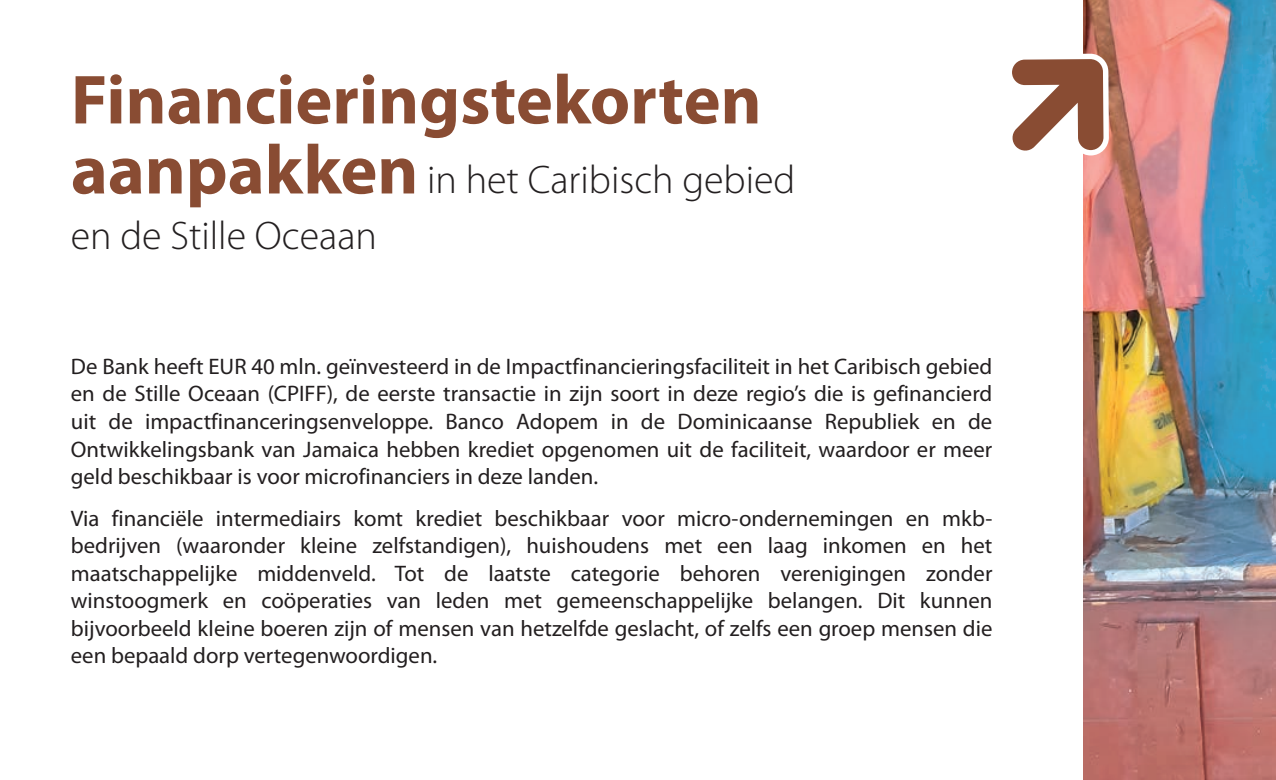
<style>
.page{position:relative;width:1276px;height:780px;background:#fff}
.page>*{position:absolute;margin:0;border:0;box-sizing:border-box;transform-origin:0 0}
.t1{font:700 70px "Myriad Pro";color:#894c33}
.t2{font:300 40px/55px "Myriad Pro";color:#231f20}
.t3{font:22.5px/27.5px "Myriad Pro";color:#231f20;text-align:justify}
.s1{font-weight:700;font-size:70px;color:#894c33}
</style>
<div class="page">
<img style="left:1083px;top:0;width:193px;height:780px">
<svg style="left:1012px;top:52px;width:99px;height:728px"></svg>
<h1 class="t1" style="left:71px;top:61px;width:692px">Financieringstekorten</h1>
<h2 class="t2" style="left:71px;top:153px;width:726px"><span class="s1">aanpakken</span> in het Caribisch gebied en de Stille Oceaan</h2>
<p class="t3" style="left:71px;top:353px;width:923px">De Bank heeft EUR 40 mln. geïnvesteerd in de Impactfinancieringsfaciliteit in het Caribisch gebied en de Stille Oceaan (CPIFF), de eerste transactie in zijn soort in deze regio’s die is gefinancierd uit de impactfinanceringsenveloppe. Banco Adopem in de Dominicaanse Republiek en de Ontwikkelingsbank van Jamaica hebben krediet opgenomen uit de faciliteit, waardoor er meer geld beschikbaar is voor microfinanciers in deze landen.</p>
<p class="t3" style="left:71px;top:505px;width:923px">Via financiële intermediairs komt krediet beschikbaar voor micro-ondernemingen en mkb&shy;bedrijven (waaronder kleine zelfstandigen), huishoudens met een laag inkomen en het maatschappelijke middenveld. Tot de laatste categorie behoren verenigingen zonder winstoogmerk en coöperaties van leden met gemeenschappelijke belangen. Dit kunnen bijvoorbeeld kleine boeren zijn of mensen van hetzelfde geslacht, of zelfs een groep mensen die een bepaald dorp vertegenwoordigen.</p>
</div>
